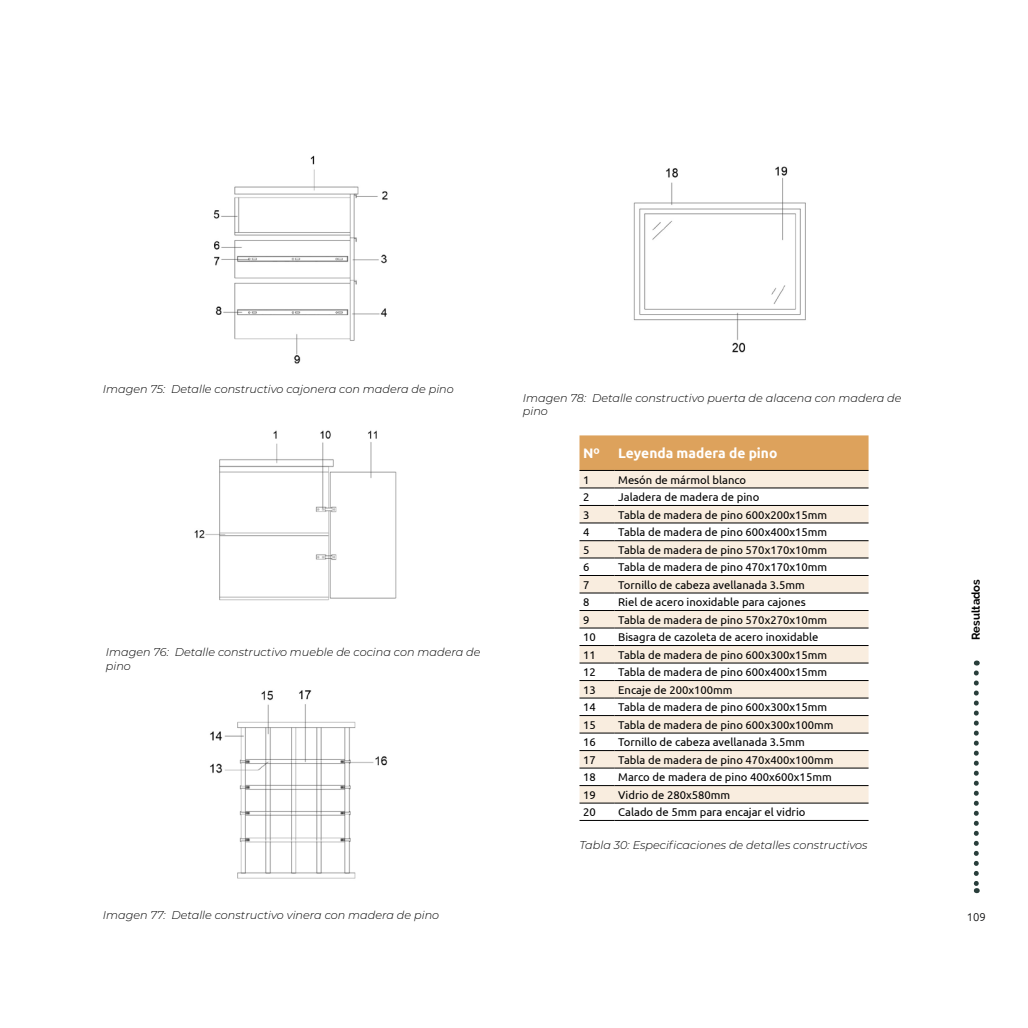
<style>
.page{position:relative;width:1028px;height:1028px;background:#fff}
.page>*{position:absolute;margin:0;border:0;box-sizing:border-box;transform-origin:0 0}
.Encabezado_PEPE{font:700 13.75px "Ubuntu";color:#fff}
.Texto_PEPE{font:11.25px "Ubuntu";color:#000}
.t1{font:italic 300 11.25px/13.5px "Montserrat";color:#000}
.t2{font:700 11.25px "Raleway";color:#000}
.t3{font:300 11.25px "Ubuntu";color:#020203}
</style>
<div class="page">
<svg style="left:973px;top:673px;width:5px;height:220px"></svg>
<img style="left:213px;top:155px;width:175px;height:209px">
<img style="left:194px;top:430px;width:203px;height:171px">
<img style="left:210px;top:690px;width:178px;height:189px">
<img style="left:633px;top:166px;width:173px;height:187px">
<div style="left:579px;top:435px;width:289px;height:35px;background:#dda25c"></div>
<svg style="left:579px;top:471px;width:289px;height:332px;fill:#f9eddf"></svg>
<hr style="left:579px;top:505px;width:35px;height:1px;background:#000">
<hr style="left:614px;top:505px;width:254px;height:1px;background:#000">
<hr style="left:579px;top:523px;width:35px;height:1px;background:#000">
<hr style="left:614px;top:523px;width:254px;height:1px;background:#000">
<hr style="left:579px;top:540px;width:35px;height:1px;background:#000">
<hr style="left:614px;top:540px;width:254px;height:1px;background:#000">
<hr style="left:579px;top:558px;width:35px;height:1px;background:#000">
<hr style="left:614px;top:558px;width:254px;height:1px;background:#000">
<hr style="left:579px;top:575px;width:35px;height:1px;background:#000">
<hr style="left:614px;top:575px;width:254px;height:1px;background:#000">
<hr style="left:579px;top:593px;width:35px;height:1px;background:#000">
<hr style="left:614px;top:593px;width:254px;height:1px;background:#000">
<hr style="left:579px;top:610px;width:35px;height:1px;background:#000">
<hr style="left:614px;top:610px;width:254px;height:1px;background:#000">
<hr style="left:579px;top:628px;width:35px;height:1px;background:#000">
<hr style="left:614px;top:628px;width:254px;height:1px;background:#000">
<hr style="left:579px;top:645px;width:35px;height:1px;background:#000">
<hr style="left:614px;top:645px;width:254px;height:1px;background:#000">
<hr style="left:579px;top:663px;width:35px;height:1px;background:#000">
<hr style="left:614px;top:663px;width:254px;height:1px;background:#000">
<hr style="left:579px;top:680px;width:35px;height:1px;background:#000">
<hr style="left:614px;top:680px;width:254px;height:1px;background:#000">
<hr style="left:579px;top:698px;width:35px;height:1px;background:#000">
<hr style="left:614px;top:698px;width:254px;height:1px;background:#000">
<hr style="left:579px;top:715px;width:35px;height:1px;background:#000">
<hr style="left:614px;top:715px;width:254px;height:1px;background:#000">
<hr style="left:579px;top:733px;width:35px;height:1px;background:#000">
<hr style="left:614px;top:733px;width:254px;height:1px;background:#000">
<hr style="left:579px;top:750px;width:35px;height:1px;background:#000">
<hr style="left:614px;top:750px;width:254px;height:1px;background:#000">
<hr style="left:579px;top:768px;width:35px;height:1px;background:#000">
<hr style="left:614px;top:768px;width:254px;height:1px;background:#000">
<hr style="left:579px;top:785px;width:35px;height:1px;background:#000">
<hr style="left:614px;top:785px;width:254px;height:1px;background:#000">
<hr style="left:579px;top:803px;width:35px;height:1px;background:#000">
<hr style="left:614px;top:803px;width:254px;height:1px;background:#000">
<hr style="left:579px;top:820px;width:35px;height:1px;background:#000">
<hr style="left:614px;top:820px;width:254px;height:1px;background:#000">
<hr style="left:579px;top:470px;width:35px;height:1px;background:#000">
<hr style="left:614px;top:470px;width:254px;height:1px;background:#000">
<hr style="left:579px;top:488px;width:35px;height:1px;background:#000">
<hr style="left:614px;top:488px;width:254px;height:1px;background:#000">
<p class="t1" style="left:103px;top:381px;width:352px">Imagen 75: Detalle constructivo cajonera con madera de pino</p>
<p class="t1" style="left:106px;top:645px;width:376px">Imagen 76: Detalle constructivo mueble de cocina con madera de pino</p>
<p class="t1" style="left:103px;top:907px;width:338px">Imagen 77: Detalle constructivo vinera con madera de pino</p>
<p class="t1" style="left:523px;top:391px;width:380px">Imagen 78: Detalle constructivo puerta de alacena con madera de pino</p>
<p class="Encabezado_PEPE" style="left:583px;top:445px;width:18px">Nº</p>
<p class="Encabezado_PEPE" style="left:618px;top:445px;width:161px">Leyenda madera de pino</p>
<p class="Texto_PEPE" style="left:583px;top:473px;width:8px">1</p>
<p class="Texto_PEPE" style="left:618px;top:473px;width:129px">Mesón de mármol blanco</p>
<p class="Texto_PEPE" style="left:583px;top:490px;width:8px">2</p>
<p class="Texto_PEPE" style="left:618px;top:490px;width:143px">Jaladera de madera de pino</p>
<p class="Texto_PEPE" style="left:583px;top:508px;width:8px">3</p>
<p class="Texto_PEPE" style="left:618px;top:508px;width:211px">Tabla de madera de pino 600x200x15mm</p>
<p class="Texto_PEPE" style="left:583px;top:525px;width:8px">4</p>
<p class="Texto_PEPE" style="left:618px;top:525px;width:211px">Tabla de madera de pino 600x400x15mm</p>
<p class="Texto_PEPE" style="left:583px;top:543px;width:8px">5</p>
<p class="Texto_PEPE" style="left:618px;top:543px;width:211px">Tabla de madera de pino 570x170x10mm</p>
<p class="Texto_PEPE" style="left:583px;top:560px;width:8px">6</p>
<p class="Texto_PEPE" style="left:618px;top:560px;width:211px">Tabla de madera de pino 470x170x10mm</p>
<p class="Texto_PEPE" style="left:583px;top:578px;width:8px">7</p>
<p class="Texto_PEPE" style="left:618px;top:578px;width:188px">Tornillo de cabeza avellanada 3.5mm</p>
<p class="Texto_PEPE" style="left:583px;top:595px;width:8px">8</p>
<p class="Texto_PEPE" style="left:618px;top:595px;width:189px">Riel de acero inoxidable para cajones</p>
<p class="Texto_PEPE" style="left:583px;top:613px;width:8px">9</p>
<p class="Texto_PEPE" style="left:618px;top:613px;width:211px">Tabla de madera de pino 570x270x10mm</p>
<p class="Texto_PEPE" style="left:583px;top:630px;width:14px">10</p>
<p class="Texto_PEPE" style="left:618px;top:630px;width:202px">Bisagra de cazoleta de acero inoxidable</p>
<p class="Texto_PEPE" style="left:583px;top:648px;width:14px">11</p>
<p class="Texto_PEPE" style="left:618px;top:648px;width:211px">Tabla de madera de pino 600x300x15mm</p>
<p class="Texto_PEPE" style="left:583px;top:665px;width:14px">12</p>
<p class="Texto_PEPE" style="left:618px;top:665px;width:211px">Tabla de madera de pino 600x400x15mm</p>
<p class="Texto_PEPE" style="left:583px;top:683px;width:14px">13</p>
<p class="Texto_PEPE" style="left:618px;top:683px;width:116px">Encaje de 200x100mm</p>
<p class="Texto_PEPE" style="left:583px;top:700px;width:14px">14</p>
<p class="Texto_PEPE" style="left:618px;top:700px;width:211px">Tabla de madera de pino 600x300x15mm</p>
<p class="Texto_PEPE" style="left:583px;top:718px;width:14px">15</p>
<p class="Texto_PEPE" style="left:618px;top:718px;width:217px">Tabla de madera de pino 600x300x100mm</p>
<p class="Texto_PEPE" style="left:583px;top:735px;width:14px">16</p>
<p class="Texto_PEPE" style="left:618px;top:735px;width:188px">Tornillo de cabeza avellanada 3.5mm</p>
<p class="Texto_PEPE" style="left:583px;top:753px;width:14px">17</p>
<p class="Texto_PEPE" style="left:618px;top:753px;width:217px">Tabla de madera de pino 470x400x100mm</p>
<p class="Texto_PEPE" style="left:583px;top:770px;width:14px">18</p>
<p class="Texto_PEPE" style="left:618px;top:770px;width:215px">Marco de madera de pino 400x600x15mm</p>
<p class="Texto_PEPE" style="left:583px;top:788px;width:14px">19</p>
<p class="Texto_PEPE" style="left:618px;top:788px;width:113px">Vidrio de 280x580mm</p>
<p class="Texto_PEPE" style="left:583px;top:805px;width:14px">20</p>
<p class="Texto_PEPE" style="left:618px;top:805px;width:189px">Calado de 5mm para encajar el vidrio</p>
<p class="t1" style="left:579px;top:838px;width:290px">Tabla 30: Especificaciones de detalles constructivos</p>
<p class="t2" style="left:969px;top:640px;width:62px;rotate:-90deg">Resultados</p>
<p class="t3" style="left:966px;top:910px;width:20px">109</p>
</div>
